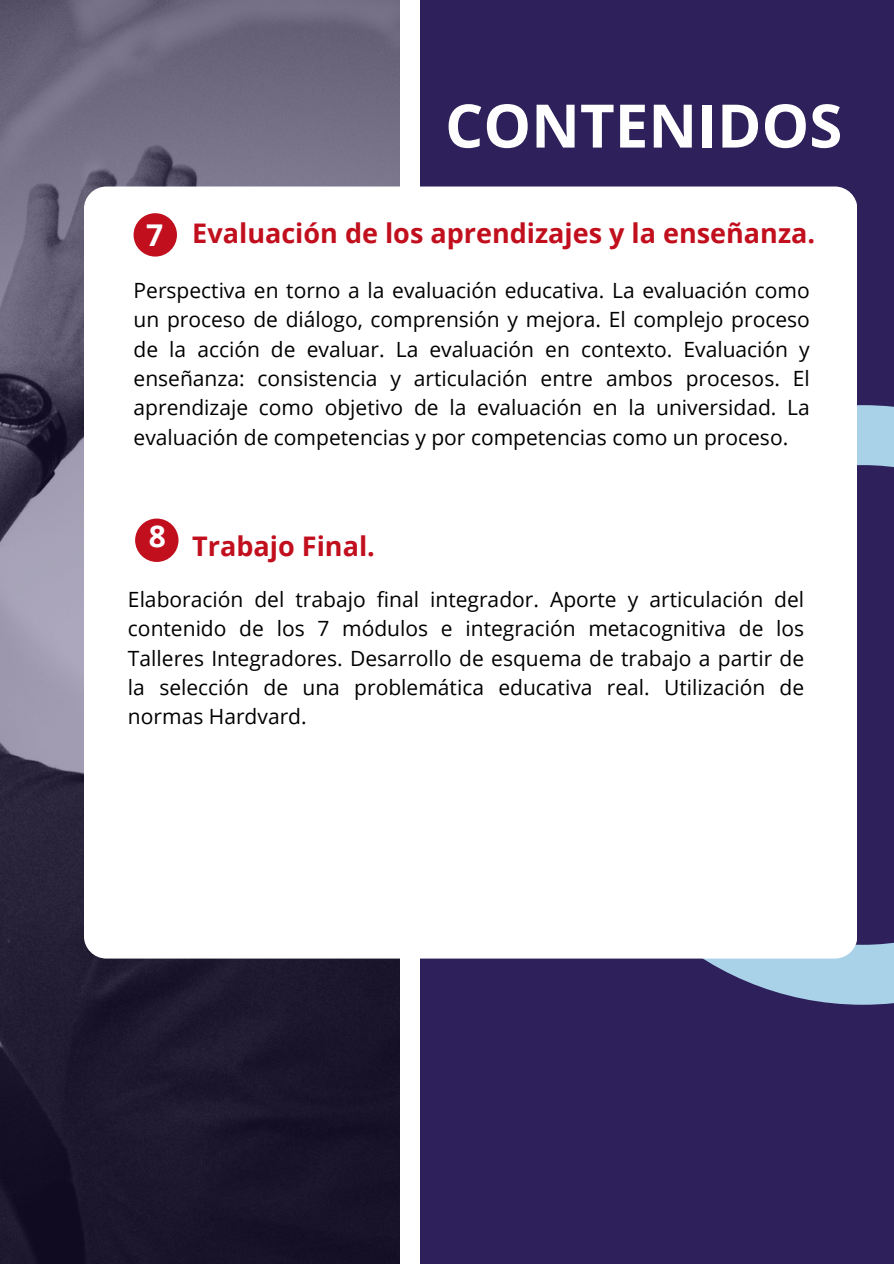
<style>
.page{position:relative;width:894px;height:1264px;background:#fff}
.page>*{position:absolute;margin:0;border:0;box-sizing:border-box;transform-origin:0 0}
.t1{font:700 60px "Open Sans";color:#fefefe}
.t2{font:700 30px "Open Sans";color:#fefefe}
.t3{font:700 27px "Open Sans";color:#c10f1e}
.t4{font:21px/29.2px "Open Sans";color:#000;text-align:justify}
</style>
<div class="page">
<div style="left:0;top:0;width:893px;height:1263px;background:#2e205b"></div>
<img style="left:0;top:0;width:400px;height:1263px">
<svg style="left:562px;top:405px;width:331px;height:599px"></svg>
<div style="left:400px;top:0;width:20px;height:1263px;background:#fff"></div>
<div style="left:84px;top:186px;width:772px;height:772px;background:#fff;border-radius:22px"></div>
<div style="left:133px;top:213px;width:44px;height:43px;background:#c10f1e;border-radius:50%"></div>
<div style="left:135px;top:518px;width:43px;height:44px;background:#c10f1e;border-radius:50%"></div>
<p class="t1" style="left:445px;top:83px;width:398px">CONTENIDOS</p>
<p class="t2" style="left:146px;top:213px;width:19px">7</p>
<h1 class="t3" style="left:192px;top:214px;width:624px">Evaluación de los aprendizajes y la enseñanza.</h1>
<p class="t4" style="left:133px;top:275px;width:677px">Perspectiva en torno a la evaluación educativa. La evaluación como un proceso de diálogo, comprensión y mejora. El complejo proceso de la acción de evaluar. La evaluación en contexto. Evaluación y enseñanza: consistencia y articulación entre ambos procesos. El aprendizaje como objetivo de la evaluación en la universidad. La evaluación de competencias y por competencias como un proceso.</p>
<h2 class="t2" style="left:149px;top:515px;width:19px">8</h2>
<h2 class="t3" style="left:192px;top:527px;width:184px">Trabajo Final.</h2>
<p class="t4" style="left:128px;top:584px;width:677px">Elaboración del trabajo final integrador. Aporte y articulación del contenido de los 7 módulos e integración metacognitiva de los Talleres Integradores. Desarrollo de esquema de trabajo a partir de la selección de una problemática educativa real. Utilización de normas Hardvard.</p>
</div>
